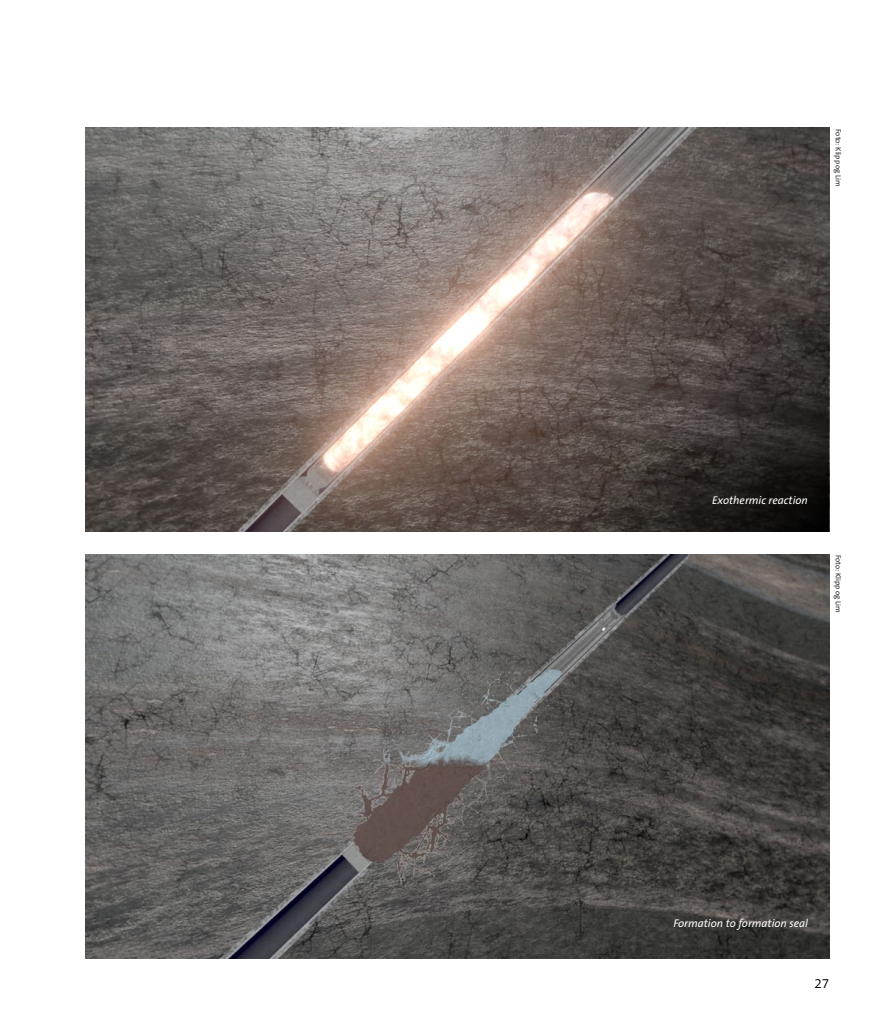
<style>
.page{position:relative;width:893px;height:1021px;background:#fff}
.page>*{position:absolute;margin:0;border:0;box-sizing:border-box;transform-origin:0 0}
.t1{font:300 13.5px "The Sans B4";color:#000}
.Brødtekst{font:italic 11.25px "The Sans B5 Plain";color:#fff}
.Brødtekst-2{font:300 7.5px "The Sans B4";color:#000}
</style>
<div class="page">
<img style="left:85px;top:128px;width:744px;height:403px">
<svg style="left:550px;top:324px;width:279px;height:207px"></svg>
<img style="left:85px;top:554px;width:744px;height:404px">
<p class="Brødtekst-2" style="left:842px;top:129px;width:59px;rotate:90deg">Foto: Klipp og Lim</p>
<p class="Brødtekst" style="left:712px;top:494px;width:97px">Exothermic reaction</p>
<p class="Brødtekst-2" style="left:842px;top:554px;width:59px;rotate:90deg">Foto: Klipp og Lim</p>
<p class="Brødtekst" style="left:673px;top:917px;width:136px">Formation to formation seal</p>
<p class="t1" style="left:814px;top:976px;width:16px">27</p>
</div>
